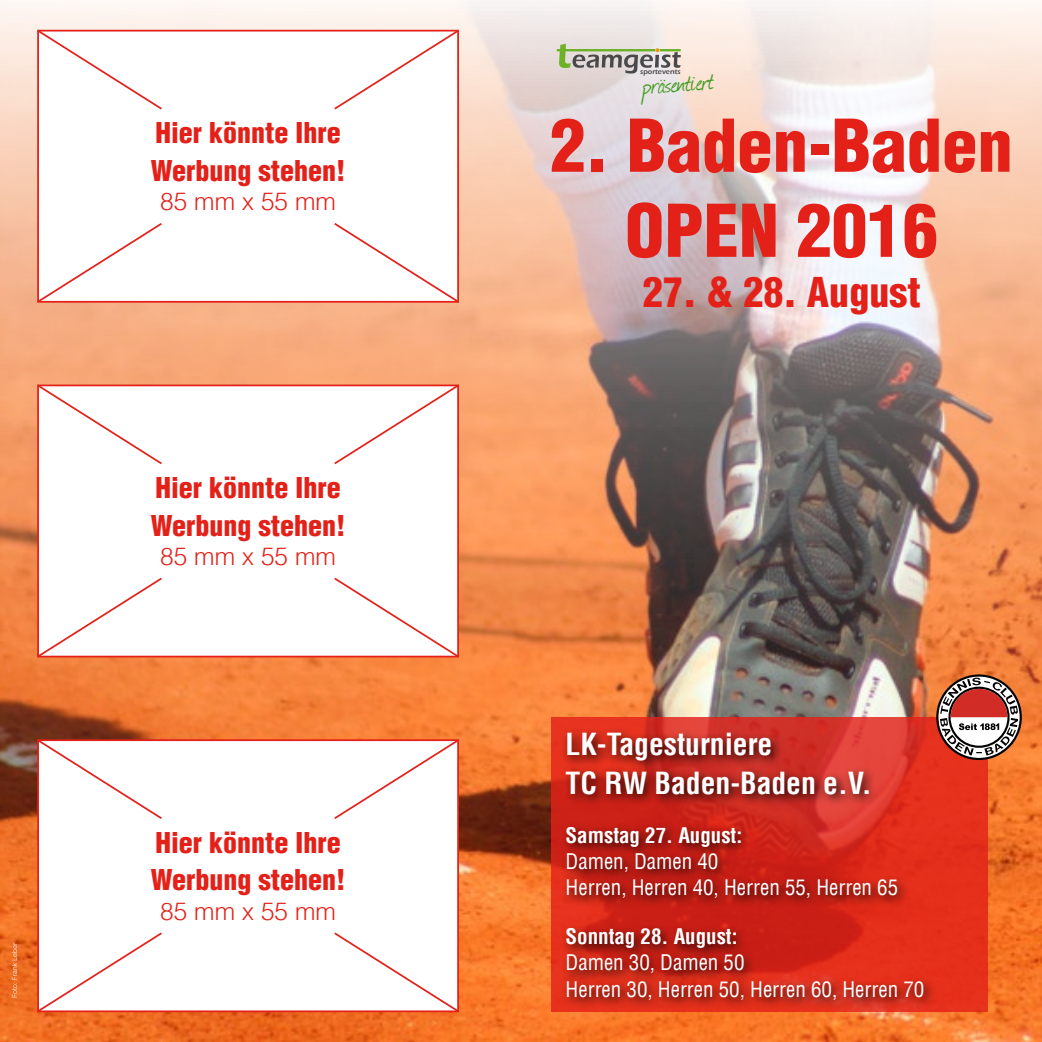
<style>
.page{position:relative;width:1042px;height:1042px;background:#fff}
.page>*{position:absolute;margin:0;border:0;box-sizing:border-box;transform-origin:0 0}
.t1{font:900 condensed 70.88px/85px "Helvetica LT";color:#e32119;text-align:center}
.t2{font:900 condensed 40.25px "Helvetica LT";color:#e32119}
.t3{font:700 condensed 29.75px/38.5px "Helvetica LT";color:#fff}
.t4{font:29.75px "Journal";color:#439b22}
.t5{font:900 condensed 28px "Helvetica LT";color:#e32119}
.t6{font:300 24.5px "Helvetica LT";color:#e32119}
.t7{font:condensed 21px/26.2px "Helvetica LT";color:#fff}
.t8{font:700 condensed 21px "Helvetica LT";color:#fff}
.t9{font:600 7.35px "Eras ITC";color:#48494b}
.s1{font-weight:700}
</style>
<div class="page">
<img style="left:0;top:2px;width:1042px;height:1040px">
<svg style="left:551px;top:717px;width:436px;height:295px;fill:#e6301c"></svg>
<svg style="left:557px;top:44px;width:124px;height:30px"></svg>
<svg style="left:12px;top:943px;width:5px;height:54px"></svg>
<svg style="left:936px;top:674px;width:86px;height:86px"></svg>
<div style="left:37px;top:30px;width:422px;height:273px;background:#fff;border:2px solid #e32119"></div>
<div style="left:37px;top:384px;width:422px;height:273px;background:#fff;border:2px solid #e32119"></div>
<div style="left:37px;top:739px;width:422px;height:273px;background:#fff;border:2px solid #e32119"></div>
<svg style="left:35px;top:383px;width:129px;height:83px"></svg>
<svg style="left:332px;top:576px;width:129px;height:83px"></svg>
<svg style="left:35px;top:576px;width:129px;height:83px"></svg>
<svg style="left:332px;top:383px;width:129px;height:83px"></svg>
<svg style="left:35px;top:737px;width:129px;height:84px"></svg>
<svg style="left:332px;top:931px;width:129px;height:83px"></svg>
<svg style="left:35px;top:931px;width:129px;height:83px"></svg>
<svg style="left:332px;top:737px;width:129px;height:84px"></svg>
<svg style="left:35px;top:28px;width:129px;height:83px"></svg>
<svg style="left:332px;top:221px;width:129px;height:83px"></svg>
<svg style="left:35px;top:221px;width:129px;height:83px"></svg>
<svg style="left:332px;top:28px;width:129px;height:83px"></svg>
<div style="left:560px;top:728px;width:376px;height:285px;background:#000;opacity:.75"></div>
<p class="t5" style="left:155px;top:115px;width:187px">Hier könnte Ihre</p>
<p class="t5" style="left:151px;top:153px;width:196px">Werbung stehen!</p>
<p class="t6" style="left:160px;top:186px;width:177px">85 mm x 55 mm</p>
<p class="t5" style="left:155px;top:470px;width:187px">Hier könnte Ihre</p>
<p class="t5" style="left:151px;top:508px;width:196px">Werbung stehen!</p>
<p class="t6" style="left:160px;top:541px;width:177px">85 mm x 55 mm</p>
<p class="t5" style="left:155px;top:824px;width:187px">Hier könnte Ihre</p>
<p class="t5" style="left:151px;top:862px;width:196px">Werbung stehen!</p>
<p class="t6" style="left:160px;top:896px;width:177px">85 mm x 55 mm</p>
<p class="t9" style="left:640px;top:67px;width:42px">sportevents</p>
<p class="t4" style="left:640px;top:66px;width:74px;rotate:-4deg">präsentiert</p>
<p class="t1" style="left:550px;top:103px;width:464px">2. Baden-Baden<br>OPEN 2016</p>
<p class="t2" style="left:643px;top:266px;width:279px">27. &amp; 28. August</p>
<p class="t3" style="left:566px;top:725px;width:307px">LK-Tagesturniere<br>TC RW Baden-Baden e.V.</p>
<p class="t7" style="left:566px;top:822px;width:334px"><span class="s1">Samstag 27. August:<br></span>Damen, Damen 40<br>Herren, Herren 40, Herren 55, Herren 65</p>
<p class="t8" style="left:566px;top:923px;width:173px">Sonntag 28. August:</p>
<p class="t7" style="left:566px;top:949px;width:360px">Damen 30, Damen 50<br>Herren 30, Herren 50, Herren 60, Herren 70</p>
</div>
